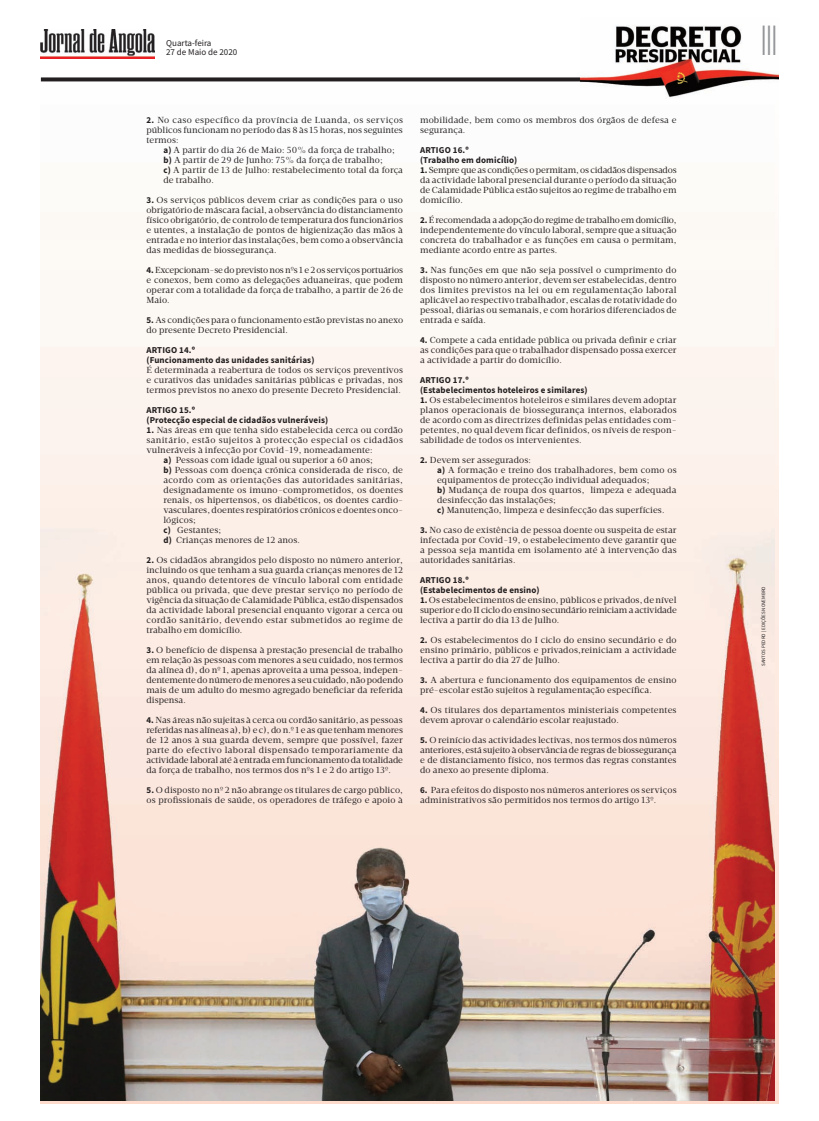
<style>
.page{position:relative;width:819px;height:1121px;background:#fff}
.page>*{position:absolute;margin:0;border:0;box-sizing:border-box;transform-origin:0 0}
.t1{font:300 42px "Rama Gothic M";color:#939598}
.t2{font:9px/10px "Velino Text";letter-spacing:.01em;color:#231f20;text-align:justify}
.t3{font:700 9px/10px "Source Sans Pro";letter-spacing:.015em;color:#231f20}
.t4{font:9px "Velino Text";letter-spacing:.045em;color:#231f20}
.t5{font:9px "Velino Text";letter-spacing:.035em;color:#231f20}
.t6{font:9px "Velino Text";letter-spacing:.03em;color:#231f20}
.t7{font:9px/9px "Source Sans Pro";color:#231f20}
.t8{font:5px "Source Sans Pro";color:#231f20}
.s1{font-family:"Source Sans Pro";font-weight:700}
</style>
<div class="page">
<img style="left:41px;top:81px;width:733px;height:1019px">
<svg style="left:41px;top:77px;width:539px;height:4px;fill:#231f20"></svg>
<img style="left:580px;top:25px;width:198px;height:74px">
<img style="left:41px;top:29px;width:113px;height:29px">
<p class="t7" style="left:166px;top:40px;width:73px">Quarta-feira<br>27 de Maio de 2020</p>
<p class="t5" style="left:146px;top:117px;width:258px"><span class="s1">2.</span> No caso específico da província de Luanda, os serviços</p>
<p class="t2" style="left:146px;top:126px;width:258px">públicos funcionam no período das 8 às 15 horas, nos seguintes</p>
<p class="t2" style="left:146px;top:136px;width:34px">termos:</p>
<p class="t2" style="left:163px;top:146px;width:233px"><span class="s1">a)</span> A partir do dia 26 de Maio: 50% da força de trabalho;</p>
<p class="t2" style="left:163px;top:156px;width:221px"><span class="s1">b)</span> A partir de 29 de Junho: 75% da força de trabalho;</p>
<p class="t2" style="left:163px;top:166px;width:241px"><span class="s1">c)</span> A partir de 13 de Julho: restabelecimento total da força</p>
<p class="t2" style="left:163px;top:176px;width:52px">de trabalho.</p>
<p class="t2" style="left:146px;top:196px;width:258px"><span class="s1">3.</span> Os serviços públicos devem criar as condições para o uso obrigatório de máscara facial, a observância do distanciamento físico obrigatório, de controlo de temperatura dos funcionários e utentes, a instalação de pontos de higienização das mãos à entrada e no interior das instalações, bem como a observância das medidas de biossegurança.</p>
<p class="t2" style="left:146px;top:266px;width:258px"><span class="s1">4.</span> Excepcionam-se do previsto nos nºs 1 e 2 os serviços portuários e conexos, bem como as delegações aduaneiras, que podem operar com a totalidade da força de trabalho, a partir de 26 de Maio.</p>
<p class="t2" style="left:146px;top:316px;width:258px"><span class="s1">5.</span> As condições para o funcionamento estão previstas no anexo do presente Decreto Presidencial.</p>
<p class="t2" style="left:146px;top:346px;width:258px;text-align:left"><span class="s1">ARTIGO 14.º<br>(Funcionamento das unidades sanitárias)<br></span>É determinada a reabertura de todos os serviços preventivos e curativos das unidades sanitárias públicas e privadas, nos termos previstos no anexo do presente Decreto Presidencial.</p>
<p class="t3" style="left:146px;top:406px;width:183px">ARTIGO 15.º<br>(Protecção especial de cidadãos vulneráveis)</p>
<p class="t2" style="left:146px;top:426px;width:258px"><span class="s1">1.</span> Nas áreas em que tenha sido estabelecida cerca ou cordão</p>
<p class="t4" style="left:146px;top:437px;width:258px">sanitário, estão sujeitos à protecção especial os cidadãos</p>
<p class="t2" style="left:146px;top:446px;width:228px">vulneráveis à infecção por Covid-19, nomeadamente:</p>
<p class="t2" style="left:163px;top:456px;width:211px"><span class="s1">a)</span> Pessoas com idade igual ou superior a 60 anos;</p>
<p class="t2" style="left:163px;top:466px;width:241px"><span class="s1">b)</span> Pessoas com doença crónica considerada de risco, de</p>
<p class="t6" style="left:163px;top:477px;width:241px">acordo com as orientações das autoridades sanitárias,</p>
<p class="t2" style="left:163px;top:486px;width:241px">designadamente os imuno-comprometidos, os doentes</p>
<p class="t2" style="left:163px;top:496px;width:241px">renais, os hipertensos, os diabéticos, os doentes cardio-</p>
<p class="t2" style="left:163px;top:506px;width:241px">vasculares, doentes respiratórios crónicos e doentes onco-</p>
<p class="t2" style="left:163px;top:516px;width:34px">lógicos;</p>
<p class="t2" style="left:163px;top:526px;width:59px"><span class="s1">c)</span> Gestantes;</p>
<p class="t2" style="left:163px;top:536px;width:138px"><span class="s1">d)</span> Crianças menores de 12 anos.</p>
<p class="t2" style="left:146px;top:556px;width:258px"><span class="s1">2.</span> Os cidadãos abrangidos pelo disposto no número anterior, incluindo os que tenham a sua guarda crianças menores de 12 anos, quando detentores de vínculo laboral com entidade pública ou privada, que deve prestar serviço no período de vigência da situação de Calamidade Pública, estão dispensados da actividade laboral presencial enquanto vigorar a cerca ou cordão sanitário, devendo estar submetidos ao regime de trabalho em domicílio.</p>
<p class="t2" style="left:146px;top:646px;width:258px"><span class="s1">3.</span> O benefício de dispensa à prestação presencial de trabalho em relação às pessoas com menores a seu cuidado, nos termos da alínea d), do nº 1, apenas aproveita a uma pessoa, indepen&shy;dentemente do número de menores a seu cuidado, não podendo mais de um adulto do mesmo agregado beneficiar da referida dispensa.</p>
<p class="t2" style="left:146px;top:716px;width:258px"><span class="s1">4.</span> Nas áreas não sujeitas à cerca ou cordão sanitário, as pessoas referidas nas alíneas a), b) e c), do n.º 1 e as que tenham menores de 12 anos à sua guarda devem, sempre que possível, fazer parte do efectivo laboral dispensado temporariamente da actividade laboral até à entrada em funcionamento da totalidade da força de trabalho, nos termos dos nºs 1 e 2 do artigo 13º.</p>
<p class="t2" style="left:146px;top:786px;width:258px"><span class="s1">5.</span> O disposto no nº 2 não abrange os titulares de cargo público, os profissionais de saúde, os operadores de tráfego e apoio à</p>
<p class="t2" style="left:420px;top:116px;width:258px">mobilidade, bem como os membros dos órgãos de defesa e segurança.</p>
<p class="t3" style="left:420px;top:146px;width:99px">ARTIGO 16.º<br>(Trabalho em domicílio)</p>
<p class="t2" style="left:420px;top:166px;width:258px"><span class="s1">1.</span> Sempre que as condições o permitam, os cidadãos dispensados da actividade laboral presencial durante o período da situação de Calamidade Pública estão sujeitos ao regime de trabalho em domicílio.</p>
<p class="t2" style="left:420px;top:216px;width:258px"><span class="s1">2.</span> É recomendada a adopção do regime de trabalho em domicílio, independentemente do vínculo laboral, sempre que a situação concreta do trabalhador e as funções em causa o permitam, mediante acordo entre as partes.</p>
<p class="t2" style="left:420px;top:266px;width:258px"><span class="s1">3.</span> Nas funções em que não seja possível o cumprimento do disposto no número anterior, devem ser estabelecidas, dentro dos limites previstos na lei ou em regulamentação laboral aplicável ao respectivo trabalhador, escalas de rotatividade do pessoal, diárias ou semanais, e com horários diferenciados de entrada e saída.</p>
<p class="t2" style="left:420px;top:336px;width:258px"><span class="s1">4.</span> Compete a cada entidade pública ou privada definir e criar as condições para que o trabalhador dispensado possa exercer a actividade a partir do domicílio.</p>
<p class="t3" style="left:420px;top:376px;width:169px">ARTIGO 17.º<br>(Estabelecimentos hoteleiros e similares)</p>
<p class="t2" style="left:420px;top:396px;width:258px"><span class="s1">1.</span> Os estabelecimentos hoteleiros e similares devem adoptar planos operacionais de biossegurança internos, elaborados de acordo com as directrizes definidas pelas entidades com&shy;petentes, no qual devem ficar definidos, os níveis de respon&shy;sabilidade de todos os intervenientes.</p>
<p class="t2" style="left:437px;top:456px;width:241px;text-align:left;text-indent:-17px"><span class="s1">2.</span> Devem ser assegurados:<br><span class="s1">a)</span> A formação e treino dos trabalhadores, bem como os equipamentos de protecção individual adequados;<br><span class="s1">b)</span> Mudança de roupa dos quartos, limpeza e adequada desinfecção das instalações;<br><span class="s1">c)</span> Manutenção, limpeza e desinfecção das superfícies.</p>
<p class="t2" style="left:420px;top:526px;width:258px"><span class="s1">3.</span> No caso de existência de pessoa doente ou suspeita de estar infectada por Covid-19, o estabelecimento deve garantir que a pessoa seja mantida em isolamento até à intervenção das autoridades sanitárias.</p>
<p class="t3" style="left:420px;top:576px;width:121px">ARTIGO 18.º (Estabelecimentos de ensino)</p>
<p class="t2" style="left:420px;top:596px;width:258px"><span class="s1">1.</span> Os estabelecimentos de ensino, públicos e privados, de nível superior e do II ciclo do ensino secundário reiniciam a actividade lectiva a partir do dia 13 de Julho.</p>
<p class="t2" style="left:420px;top:636px;width:258px"><span class="s1">2.</span> Os estabelecimentos do I ciclo do ensino secundário e do ensino primário, públicos e privados,reiniciam a actividade lectiva a partir do dia 27 de Julho.</p>
<p class="t2" style="left:420px;top:676px;width:258px"><span class="s1">3.</span> A abertura e funcionamento dos equipamentos de ensino pré-escolar estão sujeitos à regulamentação específica.</p>
<p class="t2" style="left:420px;top:706px;width:258px"><span class="s1">4.</span> Os titulares dos departamentos ministeriais competentes devem aprovar o calendário escolar reajustado.</p>
<p class="t2" style="left:420px;top:736px;width:258px"><span class="s1">5.</span> O reinício das actividades lectivas, nos termos dos números anteriores, está sujeito à observância de regras de biossegurança e de distanciamento físico, nos termos das regras constantes do anexo ao presente diploma.</p>
<p class="t2" style="left:420px;top:786px;width:258px"><span class="s1">6.</span> Para efeitos do disposto nos números anteriores os serviços administrativos são permitidos nos termos do artigo 13º.</p>
<p class="t1" style="left:761px;top:23px;width:17px">III</p>
<p class="t8" style="left:761px;top:666px;width:81px;rotate:-90deg">SANTOS PEDRO | EDIÇÕES NOVEMBRO</p>
</div>
